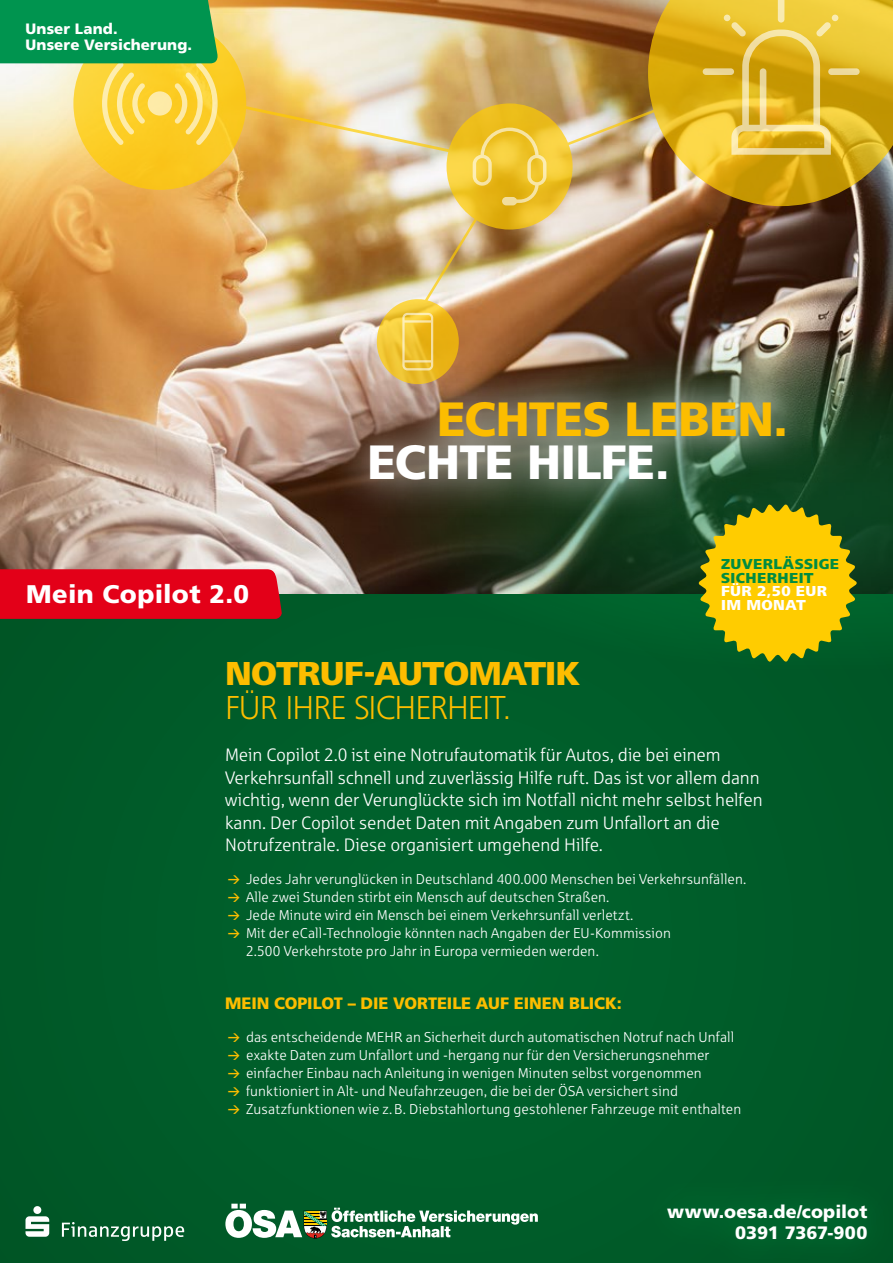
<style>
.page{position:relative;width:893px;height:1263px;background:#fff}
.page>*{position:absolute;margin:0;border:0;box-sizing:border-box;transform-origin:0 0}
.t1{font:900 48px "Frutiger";letter-spacing:-.015em;color:#fcbd00}
.t2{font:900 48px "Frutiger";letter-spacing:-.015em;color:#fff}
.t3{font:300 34.5px "Frutiger Next LT";letter-spacing:-.03em;color:#fcbd00}
.t4{font:800 34.5px "Frutiger Next LT";letter-spacing:-.03em;color:#fcbd00}
.t5{font:900 25.5px "Frutiger";letter-spacing:.01em;color:#fff}
.t6{font:18px/22.5px "Sparkasse Lt";letter-spacing:-.005em;color:#fff}
.t7{font:900 18px/21.6px "Frutiger";letter-spacing:.01em;color:#fff;text-align:right}
.t8{font:900 16.5px "Frutiger";letter-spacing:-.005em;color:#fcbd00}
.t9{font:900 15px/16.5px "Frutiger";letter-spacing:.01em;color:#fff}
.t10{font:800 15px/13.5px "Frutiger Next LT";letter-spacing:.03em;color:#008c41}
.t11{font:800 15px/13.5px "Frutiger Next LT";letter-spacing:.03em;color:#fff}
.t12{font:14.25px/18px "Sparkasse Lt";letter-spacing:.005em;color:#fff}
</style>
<div class="page">
<img style="left:0;top:145px;width:367px;height:449px">
<div style="left:0;top:594px;width:893px;height:669px;background:#005c29"></div>
<svg style="left:367px;top:384px;width:526px;height:210px;background:#213a21"></svg>
<svg style="left:697px;top:503px;width:161px;height:159px;background:#bcac0b"></svg>
<div style="left:0;top:569px;width:282px;height:50px;background:#e30018"></div>
<svg style="left:225px;top:1204px;width:313px;height:34px"></svg>
<svg style="left:26px;top:1206px;width:23px;height:31px"></svg>
<svg style="left:62px;top:1222px;width:122px;height:19px"></svg>
<img style="left:73px;top:0;width:820px;height:384px">
<svg style="left:473px;top:128px;width:73px;height:77px;background:#eec63b"></svg>
<svg style="left:724px;top:0;width:114px;height:155px;background:#e3bd3b"></svg>
<div style="left:828px;top:68px;width:32px;height:7px;background:#edda9e;border-radius:3px"></div>
<div style="left:703px;top:68px;width:31px;height:7px;background:#ead69a;border-radius:3px"></div>
<svg style="left:402px;top:313px;width:31px;height:50px;background:#f1c948"></svg>
<svg style="left:0;top:0;width:219px;height:145px;background:#8fbe65"></svg>
<img style="left:331px;top:363px;width:489px;height:155px">
<p class="t9" style="left:26px;top:20px;width:168px">Unser Land.<br>Unsere Versicherung.</p>
<h3 class="t5" style="left:26px;top:579px;width:224px">Mein Copilot 2.0</h3>
<h1 class="t1" style="left:437px;top:390px;width:352px">ECHTES LEBEN.</h1>
<h1 class="t2" style="left:367px;top:433px;width:303px">ECHTE HILFE.</h1>
<p class="t10" style="left:721px;top:557px;width:120px">ZUVERLÄSSIGE<br>SICHERHEIT</p>
<p class="t11" style="left:721px;top:584px;width:108px">FÜR 2,50 EUR<br>IM MONAT</p>
<h2 class="t4" style="left:225px;top:654px;width:357px">NOTRUF-AUTOMATIK</h2>
<h2 class="t3" style="left:225px;top:689px;width:288px">FÜR IHRE SICHERHEIT.</h2>
<p class="t6" style="left:225px;top:743px;width:539px">Mein Copilot 2.0 ist eine Notrufautomatik für Autos, die bei einem Verkehrsunfall schnell und zuverlässig Hilfe ruft. Das ist vor allem dann wichtig, wenn der Verunglückte sich im Notfall nicht mehr selbst helfen kann. Der Copilot sendet Daten mit Angaben zum Unfallort an die Notrufzentrale. Diese organisiert umgehend Hilfe.</p>
<p class="t12" style="left:246px;top:870px;width:502px">Jedes Jahr verunglücken in Deutschland 400.000 Menschen bei Verkehrsunfällen.<br>Alle zwei Stunden stirbt ein Mensch auf deutschen Straßen.<br>Jede Minute wird ein Mensch bei einem Verkehrsunfall verletzt.<br>Mit der eCall-Technologie könnten nach Angaben der EU-Kommission<br>2.500 Verkehrstote pro Jahr in Europa vermieden werden.</p>
<p class="t8" style="left:225px;top:993px;width:398px">MEIN COPILOT – DIE VORTEILE AUF EINEN BLICK:</p>
<p class="t12" style="left:246px;top:1028px;width:497px">das entscheidende MEHR an Sicherheit durch automatischen Notruf nach Unfall exakte Daten zum Unfallort und -hergang nur für den Versicherungsnehmer einfacher Einbau nach Anleitung in wenigen Minuten selbst vorgenommen funktioniert in Alt- und Neufahrzeugen, die bei der ÖSA versichert sind Zusatzfunktionen wie z.B. Diebstahlortung gestohlener Fahrzeuge mit enthalten</p>
<p class="t7" style="left:667px;top:1200px;width:202px">www.oesa.de/copilot<br>0391 7367-900</p>
</div>
